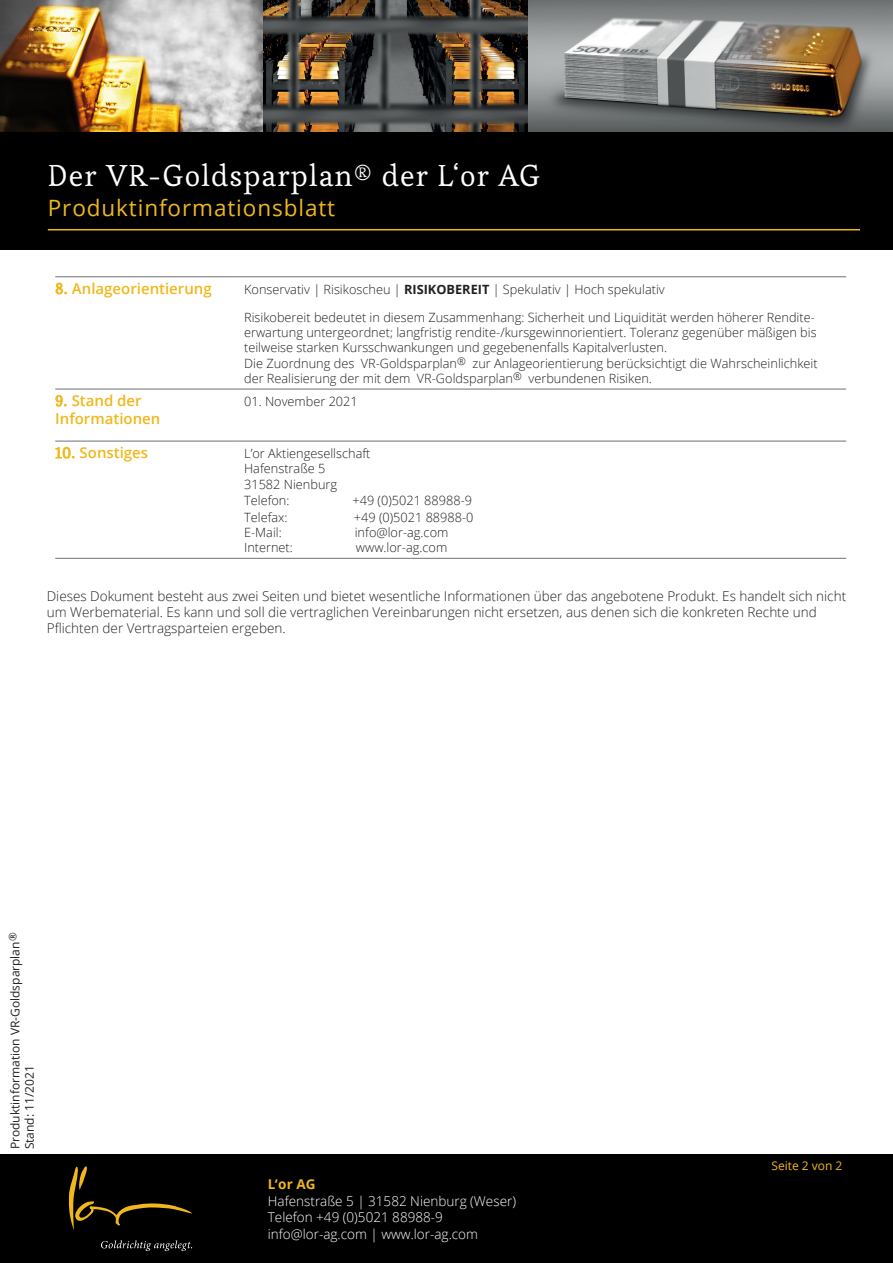
<style>
.page{position:relative;width:893px;height:1263px;background:#fff}
.page>*{position:absolute;margin:0;border:0;box-sizing:border-box;transform-origin:0 0}
.t1{font:30px "Esteban";letter-spacing:.04em;color:#fff}
.t2{font:22.5px "Open Sans";letter-spacing:.04em;color:#f0b81c}
.t3{font:600 15px/18px "Open Sans";color:#f0b81c}
.t4{font:300 13.5px/16.2px "Open Sans";color:#231f20}
.t5{font:300 13.5px/16.5px "Open Sans";color:#fff}
.t6{font:700 13.5px "Open Sans";color:#f0b81c}
.t7{font:300 12.75px/15.3px "Open Sans";color:#231f20}
.t8{font:12px/14.4px "Open Sans";color:#231f20}
.t9{font:12px "Open Sans";color:#f0b81c}
.s1{font-family:"Esteban";font-weight:400}
.s2{font-weight:700}
</style>
<div class="page">
<hr style="left:55px;top:276px;width:183px;height:1px;background:#6c7172">
<hr style="left:55px;top:389px;width:183px;height:1px;background:#6c7172">
<hr style="left:55px;top:441px;width:183px;height:1px;background:#6c7172">
<hr style="left:55px;top:558px;width:183px;height:1px;background:#6c7172">
<hr style="left:238px;top:276px;width:608px;height:1px;background:#6c7172">
<hr style="left:238px;top:389px;width:608px;height:1px;background:#6c7172">
<hr style="left:238px;top:441px;width:608px;height:1px;background:#6c7172">
<hr style="left:238px;top:558px;width:608px;height:1px;background:#6c7172">
<div style="left:0;top:132px;width:893px;height:117px;background:#000001"></div>
<hr style="left:48px;top:229px;width:812px;height:1px;background:#f0b81c">
<div style="left:0;top:1155px;width:893px;height:108px;background:#000001"></div>
<svg style="left:101px;top:1240px;width:91px;height:11px"></svg>
<svg style="left:69px;top:1166px;width:123px;height:64px"></svg>
<img style="left:264px;top:0;width:629px;height:132px">
<img style="left:0;top:0;width:264px;height:132px">
<h1 class="t1" style="left:48px;top:157px;width:494px">Der VR-Goldsparplan® der L‘or AG</h1>
<h2 class="t2" style="left:48px;top:193px;width:289px">Produktinformationsblatt</h2>
<p class="t3" style="left:55px;top:279px;width:158px"><span class="s1">8.</span> Anlageorientierung</p>
<p class="t7" style="left:244px;top:281px;width:422px">Konservativ | Risikoscheu | <span class="s2">RISIKOBEREIT</span> | Spekulativ | Hoch spekulativ</p>
<p class="t7" style="left:244px;top:309px;width:575px">Risikobereit bedeutet in diesem Zusammenhang: Sicherheit und Liquidität werden höherer Rendite&shy;erwartung untergeordnet; langfristig rendite-/kursgewinnorientiert. Toleranz gegenüber mäßigen bis teilweise starken Kursschwankungen und gegebenenfalls Kapitalverlusten.<br>Die Zuordnung des VR-Goldsparplan<sup>®</sup> zur Anlageorientierung berücksichtigt die Wahrscheinlichkeit der Realisierung der mit dem VR-Goldsparplan<sup>®</sup> verbundenen Risiken.</p>
<p class="t3" style="left:55px;top:391px;width:107px"><span class="s1">9.</span> Stand der<br>Informationen</p>
<p class="t7" style="left:244px;top:393px;width:115px">01. November 2021</p>
<p class="t3" style="left:55px;top:443px;width:94px"><span class="s1">10.</span> Sonstiges</p>
<p class="t7" style="left:244px;top:445px;width:128px">L’or Aktiengesellschaft<br>Hafenstraße 5<br>31582 Nienburg</p>
<p class="t7" style="left:244px;top:493px;width:47px">Telefon:</p>
<p class="t7" style="left:352px;top:493px;width:121px">+49 (0)5021 88988-9</p>
<p class="t7" style="left:244px;top:509px;width:45px">Telefax:</p>
<p class="t7" style="left:354px;top:509px;width:121px">+49 (0)5021 88988-0</p>
<p class="t7" style="left:244px;top:524px;width:39px">E-Mail:</p>
<p class="t7" style="left:355px;top:524px;width:95px">info@lor-ag.com</p>
<p class="t7" style="left:244px;top:540px;width:50px">Internet:</p>
<p class="t7" style="left:356px;top:540px;width:93px">www.lor-ag.com</p>
<p class="t4" style="left:47px;top:587px;width:801px">Dieses Dokument besteht aus zwei Seiten und bietet wesentliche Informationen über das angebotene Produkt. Es handelt sich nicht um Werbematerial. Es kann und soll die vertraglichen Vereinbarungen nicht ersetzen, aus denen sich die konkreten Rechte und<br>Pflichten der Vertragsparteien ergeben.</p>
<p class="t8" style="left:8px;top:1149px;width:218px;rotate:-90deg">Produktinformation VR-Goldsparplan<sup>®<br></sup>Stand: 11/2021</p>
<p class="t6" style="left:268px;top:1175px;width:49px">L‘or AG</p>
<p class="t5" style="left:268px;top:1192px;width:250px">Hafenstraße 5 | 31582 Nienburg (Weser)<br>Telefon +49 (0)5021 88988-9 info@lor-ag.com | www.lor-ag.com</p>
<p class="t9" style="left:771px;top:1157px;width:73px">Seite 2 von 2</p>
</div>
